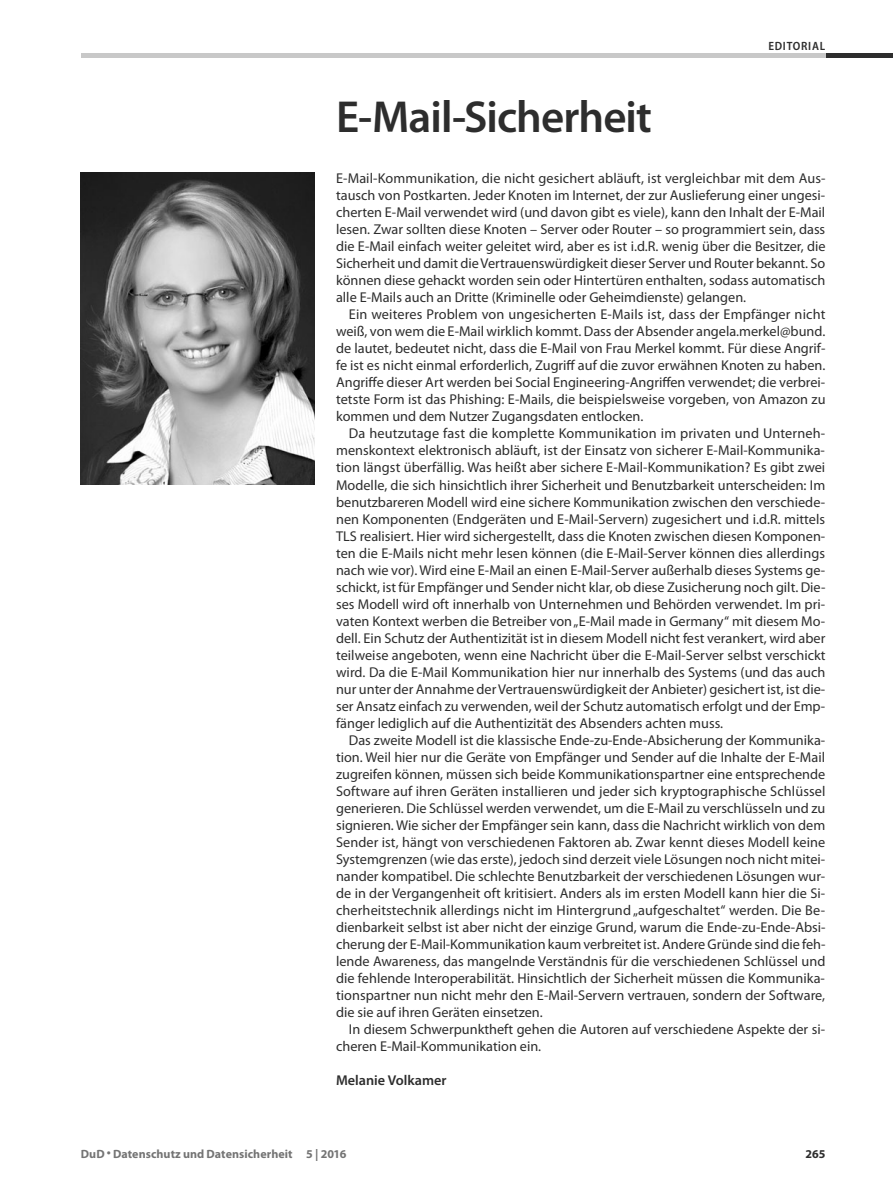
<style>
.page{position:relative;width:893px;height:1187px;background:#fff}
.page>*{position:absolute;margin:0;border:0;box-sizing:border-box;transform-origin:0 0}
.t1{font:600 45px "Myriad Pro";letter-spacing:-.02em;color:#2d2d2d}
.t2{font:14.25px/17px "Myriad Pro";color:#2d2d2d;text-align:justify}
.t3{font:600 14.25px "Myriad Pro";color:#2d2d2d}
.t4{font:700 12px "Myriad Pro";letter-spacing:.005em;color:#747474}
.t5{font:600 semi-condensed 12px "Myriad Pro";letter-spacing:.06em;color:#2d2d2d}
.t6{font:700 12px "Myriad Pro";color:#2d2d2d}
</style>
<div class="page">
<img style="left:81px;top:172px;width:234px;height:312px">
<div style="left:825px;top:53px;width:67px;height:5px;background:#2d2d2d"></div>
<div style="left:81px;top:53px;width:744px;height:5px;background:#c8c8c8"></div>
<h1 class="t1" style="left:336px;top:100px;width:317px">E-Mail-Sicherheit</h1>
<p class="t5" style="left:768px;top:41px;width:58px">EDITORIAL</p>
<p class="t2" style="left:336px;top:171px;width:491px">E-Mail-Kommunikation, die nicht gesichert abläuft, ist vergleichbar mit dem Aus&shy;tausch von Postkarten. Jeder Knoten im Internet, der zur Auslieferung einer ungesi&shy;cherten E-Mail verwendet wird (und davon gibt es viele), kann den Inhalt der E-Mail lesen. Zwar sollten diese Knoten – Server oder Router – so programmiert sein, dass die E-Mail einfach weiter geleitet wird, aber es ist i.d.R. wenig über die Besitzer, die Sicherheit und damit die Vertrauenswürdigkeit dieser Server und Router bekannt. So können diese gehackt worden sein oder Hintertüren enthalten, sodass automatisch alle E-Mails auch an Dritte (Kriminelle oder Geheimdienste) gelangen.</p>
<p class="t2" style="left:336px;top:307px;width:491px;text-indent:13px">Ein weiteres Problem von ungesicherten E-Mails ist, dass der Empfänger nicht weiß, von wem die E-Mail wirklich kommt. Dass der Absender angela.merkel@bund. de lautet, bedeutet nicht, dass die E-Mail von Frau Merkel kommt. Für diese Angrif&shy;fe ist es nicht einmal erforderlich, Zugriff auf die zuvor erwähnen Knoten zu haben.<br>Angriffe dieser Art werden bei Social Engineering-Angriffen verwendet; die verbrei&shy;tetste Form ist das Phishing: E-Mails, die beispielsweise vorgeben, von Amazon zu kommen und dem Nutzer Zugangsdaten entlocken.</p>
<p class="t2" style="left:336px;top:426px;width:491px;text-indent:13px">Da heutzutage fast die komplette Kommunikation im privaten und Unterneh&shy;menskontext elektronisch abläuft, ist der Einsatz von sicherer E-Mail-Kommunika&shy;tion längst überfällig. Was heißt aber sichere E-Mail-Kommunikation? Es gibt zwei Modelle, die sich hinsichtlich ihrer Sicherheit und Benutzbarkeit unterscheiden: Im benutzbareren Modell wird eine sichere Kommunikation zwischen den verschiede&shy;nen Komponenten (Endgeräten und E-Mail-Servern) zugesichert und i.d.R. mittels TLS realisiert. Hier wird sichergestellt, dass die Knoten zwischen diesen Komponen&shy;ten die E-Mails nicht mehr lesen können (die E-Mail-Server können dies allerdings nach wie vor). Wird eine E-Mail an einen E-Mail-Server außerhalb dieses Systems ge&shy;schickt, ist für Empfänger und Sender nicht klar, ob diese Zusicherung noch gilt. Die&shy;ses Modell wird oft innerhalb von Unternehmen und Behörden verwendet. Im pri&shy;vaten Kontext werben die Betreiber von „E-Mail made in Germany“ mit diesem Mo&shy;dell. Ein Schutz der Authentizität ist in diesem Modell nicht fest verankert, wird aber teilweise angeboten, wenn eine Nachricht über die E-Mail-Server selbst verschickt wird. Da die E-Mail Kommunikation hier nur innerhalb des Systems (und das auch nur unter der Annahme der Vertrauenswürdigkeit der Anbieter) gesichert ist, ist die&shy;ser Ansatz einfach zu verwenden, weil der Schutz automatisch erfolgt und der Emp&shy;fänger lediglich auf die Authentizität des Absenders achten muss.</p>
<p class="t2" style="left:336px;top:732px;width:491px;text-indent:13px">Das zweite Modell ist die klassische Ende-zu-Ende-Absicherung der Kommunika&shy;tion. Weil hier nur die Geräte von Empfänger und Sender auf die Inhalte der E-Mail zugreifen können, müssen sich beide Kommunikationspartner eine entsprechende Software auf ihren Geräten installieren und jeder sich kryptographische Schlüssel generieren. Die Schlüssel werden verwendet, um die E-Mail zu verschlüsseln und zu signieren. Wie sicher der Empfänger sein kann, dass die Nachricht wirklich von dem Sender ist, hängt von verschiedenen Faktoren ab. Zwar kennt dieses Modell keine Systemgrenzen (wie das erste), jedoch sind derzeit viele Lösungen noch nicht mitei&shy;nander kompatibel. Die schlechte Benutzbarkeit der verschiedenen Lösungen wur&shy;de in der Vergangenheit oft kritisiert. Anders als im ersten Modell kann hier die Si&shy;cherheitstechnik allerdings nicht im Hintergrund „aufgeschaltet“ werden. Die Be&shy;dienbarkeit selbst ist aber nicht der einzige Grund, warum die Ende-zu-Ende-Absi&shy;cherung der E-Mail-Kommunikation kaum verbreitet ist. Andere Gründe sind die feh&shy;lende Awareness, das mangelnde Verständnis für die verschiedenen Schlüssel und die fehlende Interoperabilität. Hinsichtlich der Sicherheit müssen die Kommunika&shy;tionspartner nun nicht mehr den E-Mail-Servern vertrauen, sondern der Software, die sie auf ihren Geräten einsetzen.</p>
<p class="t2" style="left:336px;top:1021px;width:490px;text-indent:13px">In diesem Schwerpunktheft gehen die Autoren auf verschiedene Aspekte der si&shy;cheren E-Mail-Kommunikation ein.</p>
<p class="t3" style="left:336px;top:1075px;width:112px">Melanie Volkamer</p>
<p class="t4" style="left:81px;top:1149px;width:267px">DuD • Datenschutz und Datensicherheit 5 | 2016</p>
<p class="t6" style="left:805px;top:1149px;width:21px">265</p>
</div>
